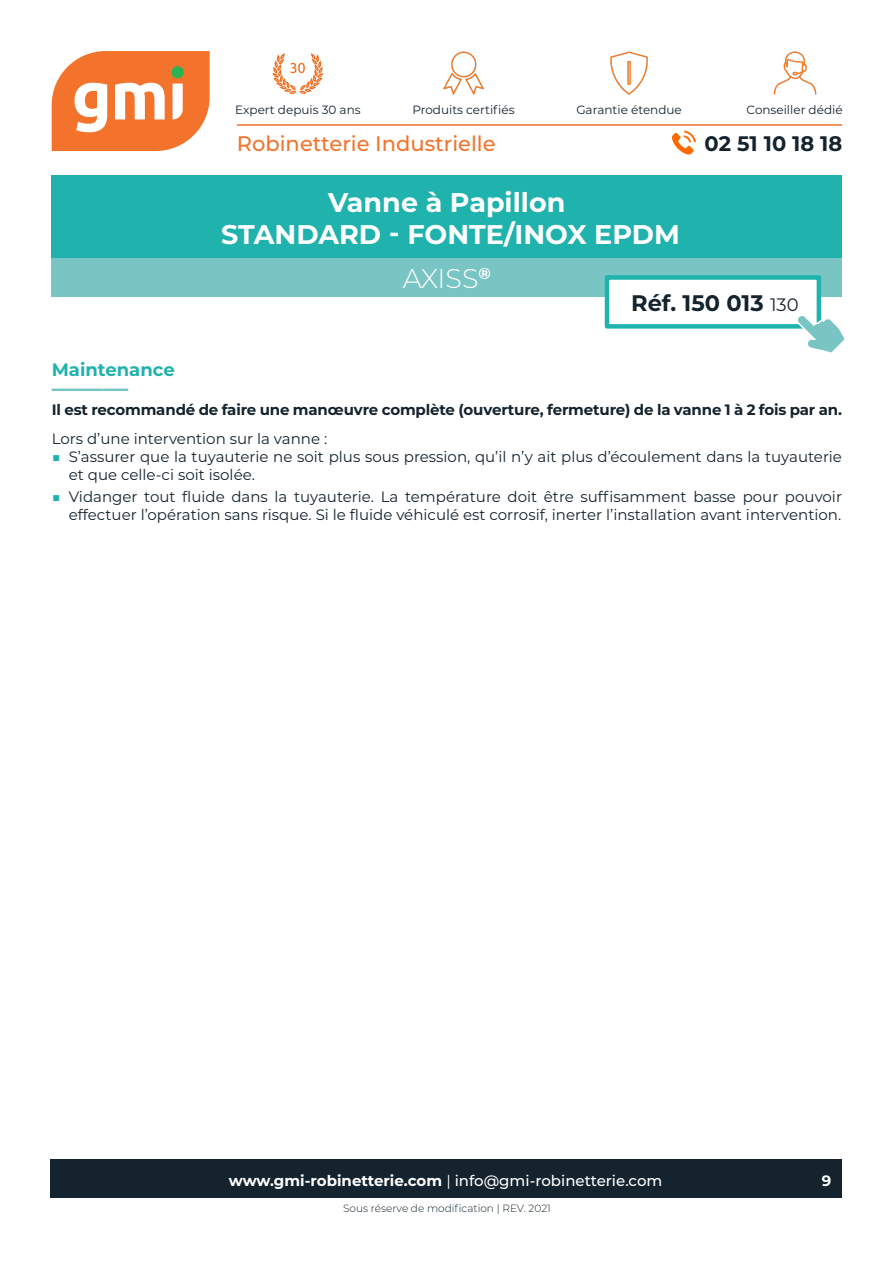
<style>
.page{position:relative;width:893px;height:1263px;background:#fff}
.page>*{position:absolute;margin:0;border:0;box-sizing:border-box;transform-origin:0 0}
.TITRE_Fiche_produit{font:700 27px "Montserrat";color:#fff}
.TITRE_Fiche_produit-2{font:300 27px "Montserrat";letter-spacing:-.01em;color:#fff}
.SOULIGNEMENT_SOUS-TI{font:700 25.5px "Montserrat";color:#79c5c3}
.RÉFÉRENCE{font:700 22.5px "Montserrat";color:#14232d}
.t1{font:500 21px "Montserrat";color:#f3732c}
.t2{font:700 21px "Montserrat";color:#14232d}
.SOUS-TITRE{font:700 18px "Montserrat";color:#20b3ad}
.TEXTE{font:15px/18px "Montserrat";color:#14232d}
.TEXTE-2{font:700 15px "Montserrat";letter-spacing:-.01em;color:#14232d}
.t3{font:500 15px "Montserrat";color:#fff}
.t4{font:700 15px "Montserrat";color:#fff}
.t5{font:12px "Montserrat";color:#14232d}
.NOTE_BAS_DE_PAGE{font:300 10.5px "Montserrat";color:#14232d}
.s1{font-weight:400;font-size:18px}
.s2{font-weight:500;color:#20b3ad}
.s3{font-weight:700}
.s4{font-weight:400}
</style>
<div class="page">
<div style="left:52px;top:175px;width:790px;height:83px;background:#20b3ad"></div>
<div style="left:52px;top:258px;width:790px;height:39px;background:#79c5c3"></div>
<div style="left:605px;top:275px;width:216px;height:54px;background:#fff;border:4px solid #20b3ad"></div>
<div style="left:50px;top:1160px;width:792px;height:38px;background:#14232d"></div>
<svg style="left:52px;top:51px;width:158px;height:100px"></svg>
<hr style="left:237px;top:124px;width:605px;height:2px;background:#f3732c">
<img style="left:443px;top:51px;width:41px;height:44px">
<img style="left:610px;top:51px;width:38px;height:44px">
<img style="left:773px;top:51px;width:44px;height:44px">
<svg style="left:672px;top:131px;width:24px;height:24px"></svg>
<svg style="left:795px;top:313px;width:50px;height:40px"></svg>
<img style="left:272px;top:53px;width:52px;height:41px">
<p class="t5" style="left:235px;top:101px;width:127px">Expert depuis 30 ans</p>
<p class="t5" style="left:412px;top:101px;width:104px">Produits certifiés</p>
<p class="t5" style="left:576px;top:101px;width:107px">Garantie étendue</p>
<p class="t5" style="left:747px;top:101px;width:98px">Conseiller dédié</p>
<h3 class="t1" style="left:237px;top:129px;width:260px">Robinetterie Industrielle</h3>
<p class="TITRE_Fiche_produit" style="left:328px;top:183px;width:239px">Vanne à Papillon</p>
<p class="TITRE_Fiche_produit" style="left:221px;top:215px;width:460px">STANDARD - FONTE/INOX EPDM</p>
<p class="TITRE_Fiche_produit-2" style="left:403px;top:260px;width:90px">AXISS<sup>®</sup></p>
<h3 class="t2" style="left:705px;top:129px;width:139px">02 51 10 18 18</h3>
<p class="RÉFÉRENCE" style="left:631px;top:287px;width:169px">Réf. 150 013 <span class="s1">130</span></p>
<p class="SOUS-TITRE" style="left:52px;top:356px;width:124px">Maintenance</p>
<p class="SOULIGNEMENT_SOUS-TI" style="left:52px;top:369px;width:78px">――—</p>
<p class="TEXTE-2" style="left:52px;top:399px;width:792px">Il est recommandé de faire une manœuvre complète (ouverture, fermeture) de la vanne 1 à 2 fois par an.</p>
<p class="TEXTE" style="left:52px;top:429px;width:277px">Lors d’une intervention sur la vanne :</p>
<p class="TEXTE" style="left:69px;top:447px;width:775px;text-indent:-17px"><span class="s2">■</span> S’assurer que la tuyauterie ne soit plus sous pression, qu’il n’y ait plus d’écoulement dans la tuyauterie et que celle-ci soit isolée.</p>
<p class="TEXTE" style="left:52px;top:487px;width:792px;text-align:right"><span class="s2">■</span> Vidanger tout fluide dans la tuyauterie. La température doit être suffisamment basse pour pouvoir effectuer l’opération sans risque. Si le fluide véhiculé est corrosif, inerter l’installation avant intervention.</p>
<p class="t3" style="left:229px;top:1170px;width:435px"><span class="s3">www.gmi-robinetterie.com</span> <span class="s4">|</span> info@gmi-robinetterie.com</p>
<p class="t4" style="left:822px;top:1170px;width:11px">9</p>
<p class="NOTE_BAS_DE_PAGE" style="left:343px;top:1201px;width:209px">Sous réserve de modification | REV. 2021</p>
</div>
